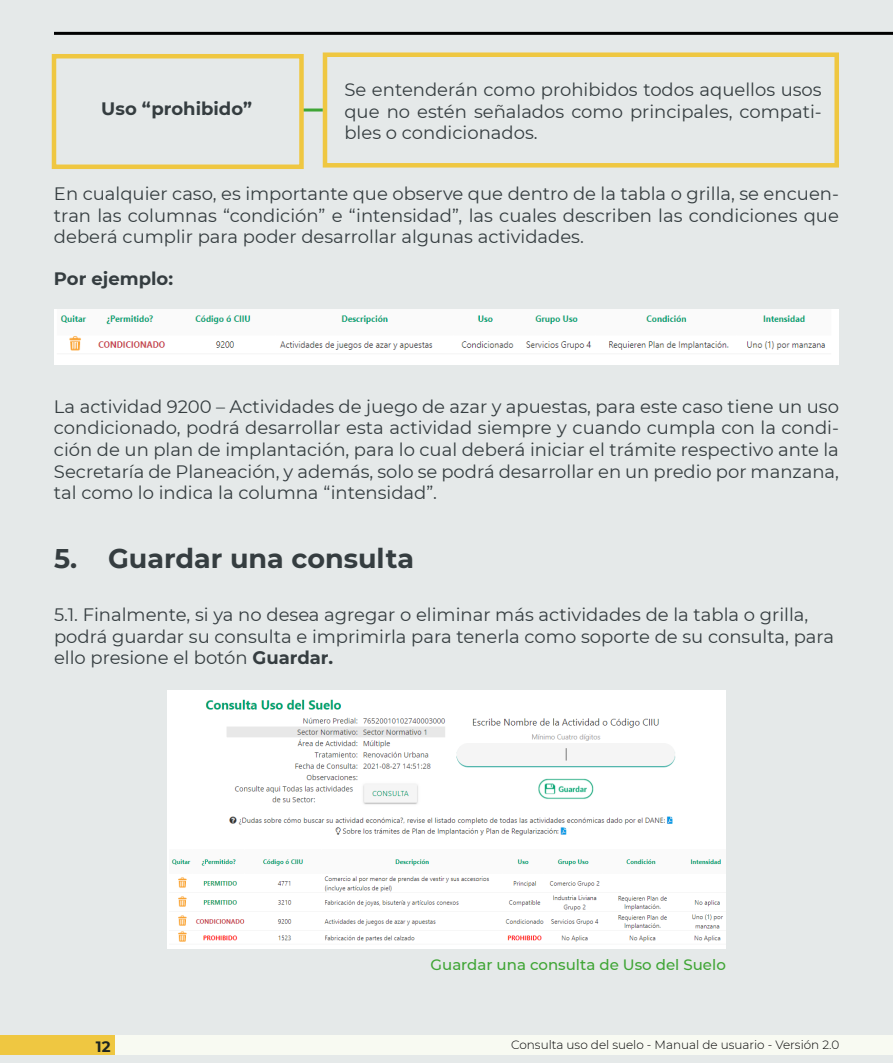
<style>
.page{position:relative;width:893px;height:1063px;background:#e5e9e9}
.page>*{position:absolute;margin:0;border:0;box-sizing:border-box;transform-origin:0 0}
.t1{font:700 27px "Montserrat";color:#353d40}
.t2{font:18px/21.6px "Montserrat";color:#353d40;text-align:justify}
.t3{font:700 18px "Montserrat";color:#353d40}
.t4{font:500 15px "Montserrat";color:#3fa535}
.t5{font:700 15px "Montserrat";color:#1e2521}
.t6{font:300 12px "Montserrat";color:#000}
.s1{font-weight:700}
</style>
<div class="page">
<div style="left:0;top:1035px;width:893px;height:20px;background:#f8faf2"></div>
<hr style="left:54px;top:32px;width:839px;height:3px;background:#010202">
<div style="left:0;top:1035px;width:115px;height:20px;background:#efc741"></div>
<img style="left:54px;top:310px;width:785px;height:55px">
<img style="left:167px;top:690px;width:559px;height:258px">
<div style="left:323px;top:52px;width:516px;height:116px;border:4px solid #efc741"></div>
<hr style="left:301px;top:109px;width:22px;height:3px;background:#3fa535">
<div style="left:52px;top:54px;width:252px;height:115px;border:4px solid #efc741"></div>
<p class="t3" style="left:101px;top:96px;width:152px">Uso “prohibido”</p>
<p class="t2" style="left:344px;top:78px;width:479px">Se entenderán como prohibidos todos aquellos usos que no estén señalados como principales, compati&shy;bles o condicionados.</p>
<p class="t2" style="left:54px;top:182px;width:786px">En cualquier caso, es importante que observe que dentro de la tabla o grilla, se encuen&shy;tran las columnas “condición” e “intensidad”, las cuales describen las condiciones que deberá cumplir para poder desarrollar algunas actividades.</p>
<p class="t3" style="left:54px;top:266px;width:121px">Por ejemplo:</p>
<p class="t2" style="left:54px;top:395px;width:786px">La actividad 9200 – Actividades de juego de azar y apuestas, para este caso tiene un uso condicionado, podrá desarrollar esta actividad siempre y cuando cumpla con la condi&shy;ción de un plan de implantación, para lo cual deberá iniciar el trámite respectivo ante la Secretaría de Planeación, y además, solo se podrá desarrollar en un predio por manzana, tal como lo indica la columna “intensidad”.</p>
<h1 class="t1" style="left:54px;top:539px;width:362px">5. Guardar una consulta</h1>
<p class="t2" style="left:54px;top:603px;width:782px;text-align:left">5.1. Finalmente, si ya no desea agregar o eliminar más actividades de la tabla o grilla, podrá guardar su consulta e imprimirla para tenerla como soporte de su consulta, para ello presione el botón <span class="s1">Guardar.</span></p>
<p class="t4" style="left:431px;top:954px;width:297px">Guardar una consulta de Uso del Suelo</p>
<p class="t5" style="left:96px;top:1036px;width:16px">12</p>
<p class="t6" style="left:511px;top:1036px;width:330px">Consulta uso del suelo - Manual de usuario - Versión 2.0</p>
</div>
